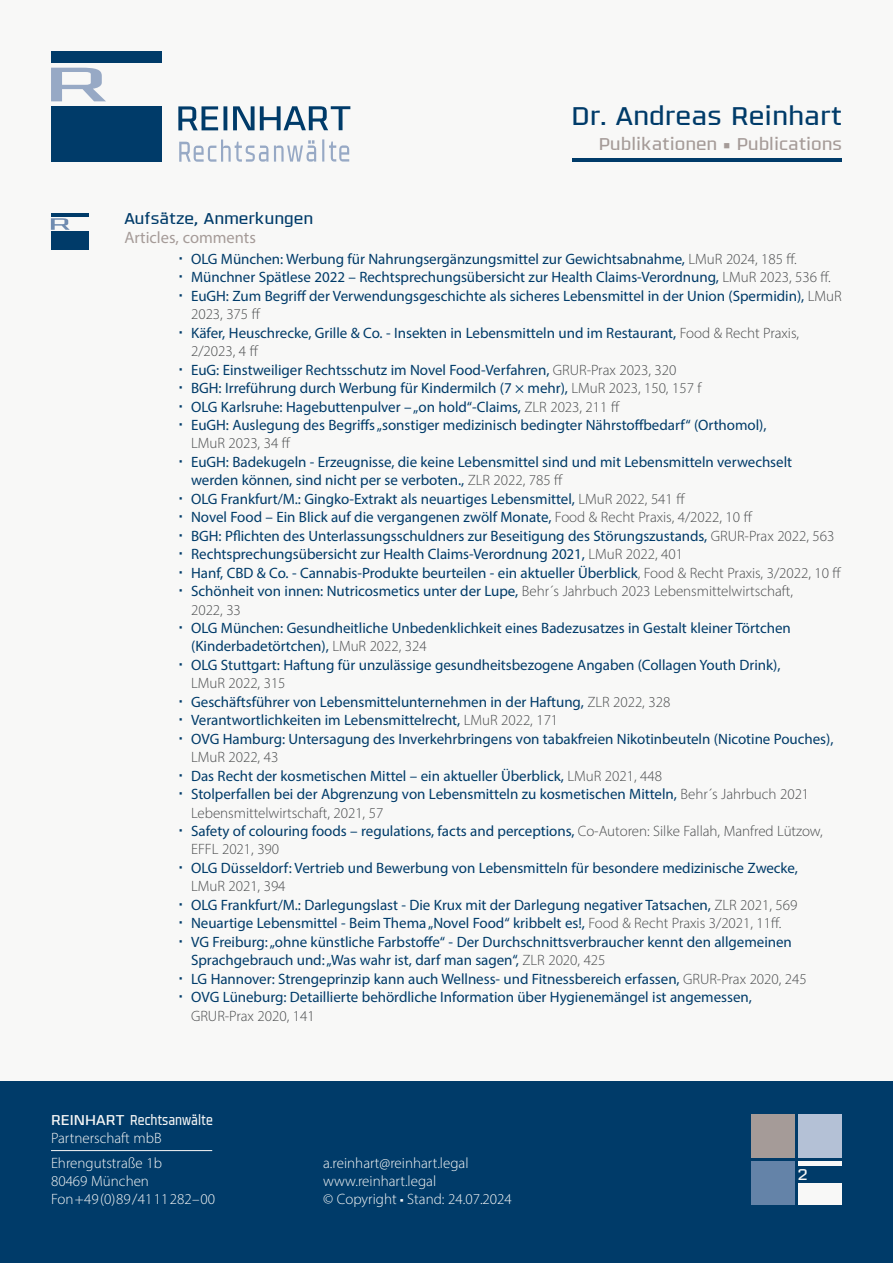
<style>
.page{position:relative;width:893px;height:1263px;background:#f8f8f7}
.page>*{position:absolute;margin:0;border:0;box-sizing:border-box;transform-origin:0 0}
.t1{font:300 27px "Olney";color:#003b69}
.t2{font:300 18px "Olney";color:#a59b98}
.Überschrift-1{font:300 16.5px "Olney";color:#003b69}
.Überschrift-2{font:16.5px "Myriad Pro";color:#a59b98}
.t3{font:300 16.5px "Olney";color:#f8f8f7}
.t4{font:15px/18.5px "Myriad Pro";letter-spacing:-.005em;color:#003b69}
.t5{font:300 15px/18px "Myriad Pro";color:#f8f8f7}
.t6{font:300 15px/18.5px "Myriad Pro";letter-spacing:-.005em;color:#4a4c4d}
.t7{font:300 15px "Olney";color:#f8f8f7}
.s1{font-weight:300;color:#4a4c4d}
.s2{font-weight:400;color:#003b69}
</style>
<div class="page">
<div style="left:0;top:1081px;width:893px;height:182px;background:#003b69"></div>
<div style="left:51px;top:51px;width:111px;height:12px;background:#003b69"></div>
<div style="left:51px;top:106px;width:111px;height:56px;background:#003b69"></div>
<svg style="left:178px;top:106px;width:40px;height:24px"></svg>
<svg style="left:223px;top:106px;width:4px;height:24px"></svg>
<svg style="left:233px;top:106px;width:117px;height:24px"></svg>
<svg style="left:179px;top:140px;width:89px;height:22px"></svg>
<svg style="left:274px;top:140px;width:42px;height:22px"></svg>
<hr style="left:322px;top:139px;width:2px;height:23px;background:#97a9c5">
<svg style="left:329px;top:142px;width:20px;height:20px"></svg>
<svg style="left:51px;top:68px;width:55px;height:33px"></svg>
<div style="left:799px;top:1183px;width:43px;height:22px;background:#f8f8f7"></div>
<div style="left:751px;top:1114px;width:43px;height:43px;background:#a59b98"></div>
<div style="left:799px;top:1114px;width:43px;height:43px;background:#b4c1d6"></div>
<div style="left:751px;top:1162px;width:43px;height:43px;background:#6483a8"></div>
<hr style="left:573px;top:158px;width:269px;height:4px;background:#003b69">
<hr style="left:799px;top:1162px;width:43px;height:4px;background:#f8f8f7">
<hr style="left:51px;top:1150px;width:161px;height:1px;background:#f8f8f7">
<hr style="left:51px;top:213px;width:38px;height:4px;background:#003b69">
<div style="left:51px;top:231px;width:38px;height:19px;background:#003b69"></div>
<svg style="left:51px;top:218px;width:19px;height:12px"></svg>
<h1 class="t1" style="left:572px;top:98px;width:272px">Dr. Andreas Reinhart</h1>
<p class="t2" style="left:599px;top:132px;width:245px">Publikationen ■ Publications</p>
<p class="Überschrift-1" style="left:124px;top:208px;width:190px">Aufsätze, Anmerkungen</p>
<p class="Überschrift-2" style="left:124px;top:227px;width:133px">Articles, comments</p>
<p class="t4" style="left:191px;top:249px;width:607px">OLG München: Werbung für Nahrungsergänzungsmittel zur Gewichtsabnahme, <span class="s1">LMuR 2024, 185 ff.</span></p>
<p class="t4" style="left:191px;top:268px;width:641px">Münchner Spätlese 2022 – Rechtsprechungsübersicht zur Health Claims-Verordnung, <span class="s1">LMuR 2023, 536 ff.</span></p>
<p class="t4" style="left:191px;top:286px;width:652px">EuGH: Zum Begriff der Verwendungsgeschichte als sicheres Lebensmittel in der Union (Spermidin), <span class="s1">LMuR<br>2023, 375 ff</span></p>
<p class="t4" style="left:191px;top:323px;width:609px">Käfer, Heuschrecke, Grille &amp; Co. - Insekten in Lebensmitteln und im Restaurant, <span class="s1">Food &amp; Recht Praxis,<br>2/2023, 4 ff</span></p>
<p class="t4" style="left:191px;top:360px;width:487px">EuG: Einstweiliger Rechtsschutz im Novel Food-Verfahren, <span class="s1">GRUR-Prax 2023, 320</span></p>
<p class="t4" style="left:191px;top:379px;width:512px">BGH: Irreführung durch Werbung für Kindermilch (7 × mehr), <span class="s1">LMuR 2023, 150, 157 f</span></p>
<p class="t4" style="left:191px;top:397px;width:430px">OLG Karlsruhe: Hagebuttenpulver – „on hold“-Claims, <span class="s1">ZLR 2023, 211 ff</span></p>
<p class="t4" style="left:191px;top:415px;width:577px">EuGH: Auslegung des Begriffs „sonstiger medizinisch bedingter Nährstoffbedarf“ (Orthomol),<br><span class="s1">LMuR 2023, 34 ff</span></p>
<p class="t4" style="left:191px;top:452px;width:602px">EuGH: Badekugeln - Erzeugnisse, die keine Lebensmittel sind und mit Lebensmitteln verwechselt werden können, sind nicht per se verboten., <span class="s1">ZLR 2022, 785 ff</span></p>
<p class="t4" style="left:191px;top:489px;width:496px">OLG Frankfurt/M.: Gingko-Extrakt als neuartiges Lebensmittel, <span class="s1">LMuR 2022, 541 ff</span></p>
<p class="t4" style="left:191px;top:508px;width:563px">Novel Food – Ein Blick auf die vergangenen zwölf Monate, <span class="s1">Food &amp; Recht Praxis, 4/2022, 10 ff</span></p>
<p class="t4" style="left:191px;top:526px;width:645px">BGH: Pflichten des Unterlassungsschuldners zur Beseitigung des Störungszustands, <span class="s1">GRUR-Prax 2022, 563</span></p>
<p class="t4" style="left:191px;top:545px;width:493px">Rechtsprechungsübersicht zur Health Claims-Verordnung 2021, <span class="s1">LMuR 2022, 401</span></p>
<p class="t4" style="left:191px;top:563px;width:652px">Hanf, CBD &amp; Co. - Cannabis-Produkte beurteilen - ein aktueller Überblick<span class="s1">, Food &amp; Recht Praxis, 3/2022, 10 ff</span></p>
<p class="t6" style="left:191px;top:582px;width:603px"><span class="s2">Schönheit von innen: Nutricosmetics unter der Lupe,</span> Behr´s Jahrbuch 2023 Lebensmittelwirtschaft,<br>2022, 33</p>
<p class="t4" style="left:191px;top:618px;width:601px">OLG München: Gesundheitliche Unbedenklichkeit eines Badezusatzes in Gestalt kleiner Törtchen (Kinderbadetörtchen), <span class="s1">LMuR 2022, 324</span></p>
<p class="t4" style="left:191px;top:655px;width:591px">OLG Stuttgart: Haftung für unzulässige gesundheitsbezogene Angaben (Collagen Youth Drink),<br><span class="s1">LMuR 2022, 315</span></p>
<p class="t4" style="left:191px;top:692px;width:481px">Geschäftsführer von Lebensmittelunternehmen in der Haftung, <span class="s1">ZLR 2022, 328</span></p>
<p class="t4" style="left:191px;top:711px;width:369px">Verantwortlichkeiten im Lebensmittelrecht, <span class="s1">LMuR 2022, 171</span></p>
<p class="t4" style="left:191px;top:729px;width:644px">OVG Hamburg: Untersagung des Inverkehrbringens von tabakfreien Nikotinbeuteln (Nicotine Pouches),<br><span class="s1">LMuR 2022, 43</span></p>
<p class="t4" style="left:191px;top:766px;width:472px">Das Recht der kosmetischen Mittel – ein aktueller Überblick, <span class="s1">LMuR 2021, 448</span></p>
<p class="t4" style="left:191px;top:784px;width:620px">Stolperfallen bei der Abgrenzung von Lebensmitteln zu kosmetischen Mitteln, <span class="s1">Behr´s Jahrbuch 2021<br>Lebensmittelwirtschaft, 2021, 57</span></p>
<p class="t4" style="left:191px;top:821px;width:633px">Safety of colouring foods – regulations, facts and perceptions, <span class="s1">Co‐Autoren: Silke Fallah, Manfred Lützow,<br>EFFL 2021, 390</span></p>
<p class="t4" style="left:191px;top:858px;width:608px">OLG Düsseldorf: Vertrieb und Bewerbung von Lebensmitteln für besondere medizinische Zwecke,<br><span class="s1">LMuR 2021, 394</span></p>
<p class="t4" style="left:191px;top:895px;width:608px">OLG Frankfurt/M.: Darlegungslast - Die Krux mit der Darlegung negativer Tatsachen, <span class="s1">ZLR 2021, 569</span></p>
<p class="t4" style="left:191px;top:914px;width:592px">Neuartige Lebensmittel - Beim Thema „Novel Food“ kribbelt es!, <span class="s1">Food &amp; Recht Praxis 3/2021, 11ff.</span></p>
<p class="t4" style="left:191px;top:932px;width:602px">VG Freiburg: „ohne künstliche Farbstoffe“ - Der Durchschnittsverbraucher kennt den allgemeinen<br>Sprachgebrauch und: „Was wahr ist, darf man sagen“, <span class="s1">ZLR 2020, 425</span></p>
<p class="t4" style="left:191px;top:969px;width:617px">LG Hannover: Strengeprinzip kann auch Wellness- und Fitnessbereich erfassen, <span class="s1">GRUR-Prax 2020, 245</span></p>
<p class="t4" style="left:191px;top:987px;width:562px">OVG Lüneburg: Detaillierte behördliche Information über Hygienemängel ist angemessen,<br><span class="s1">GRUR-Prax 2020, 141</span></p>
<p class="t7" style="left:51px;top:1110px;width:163px">REINHART Rechtsanwälte</p>
<p class="t5" style="left:51px;top:1126px;width:113px;line-height:24.8px">Partnerschaft mbB<br>Ehrengutstraße 1b</p>
<p class="t5" style="left:51px;top:1172px;width:166px">80469 München<br>Fon +49 (0)89 /41 11 282–00</p>
<p class="t5" style="left:323px;top:1154px;width:190px">a.reinhart@reinhart.legal www.reinhart.legal<br>© Copyright ■ Stand: 24.07.2024</p>
<p class="t3" style="left:797px;top:1164px;width:12px">2</p>
</div>
